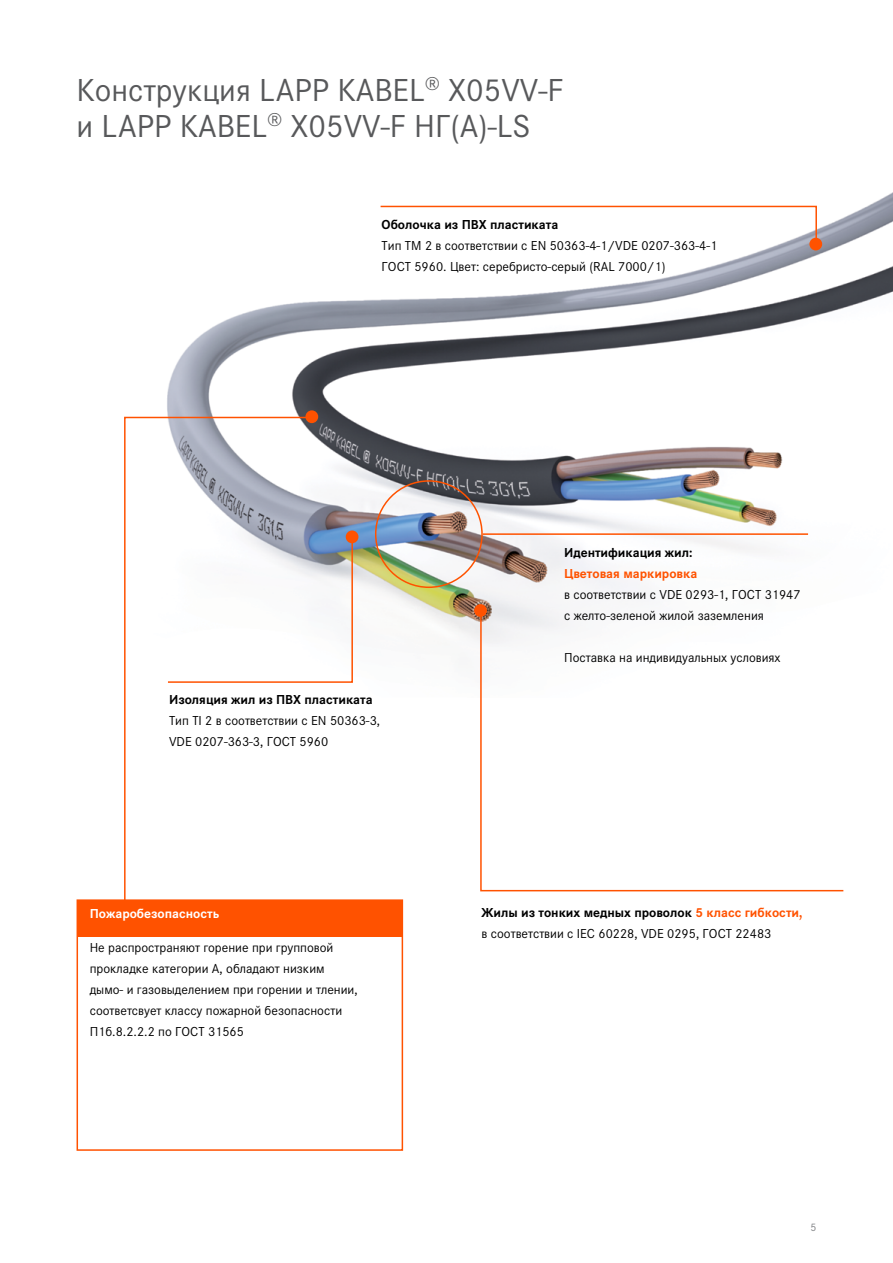
<style>
.page{position:relative;width:893px;height:1263px;background:#fff}
.page>*{position:absolute;margin:0;border:0;box-sizing:border-box;transform-origin:0 0}
.t1{font:33px/36px "Corporate STOT";color:#58595b}
.t2{font:13.5px/21px "Corporate STOT";color:#000}
.t3{font:700 13.5px "Corporate STOT";color:#000}
.t4{font:700 13.5px "Corporate STOT";color:#fff}
.t5{font:700 13.5px "Corporate STOT";color:#ff5200}
.t6{font:11.25px "Corporate STOT";color:#808285}
.s1{font-weight:700}
.s2{font-weight:700;color:#ff5200}
</style>
<div class="page">
<img style="left:167px;top:192px;width:726px;height:449px">
<div style="left:77px;top:899px;width:326px;height:252px;background:#fff;border:2px solid #ff5200"></div>
<div style="left:77px;top:900px;width:325px;height:36px;background:#ff5200"></div>
<div style="left:375px;top:480px;width:108px;height:108px;border:2px solid #ff5200;border-radius:50%"></div>
<svg style="left:313px;top:540px;width:41px;height:143px"></svg>
<div style="left:305px;top:410px;width:13px;height:13px;background:#ff5200;border-radius:50%"></div>
<div style="left:809px;top:238px;width:13px;height:12px;background:#ff5200;border-radius:50%"></div>
<hr style="left:483px;top:533px;width:325px;height:2px;background:#ff5200">
<svg style="left:479px;top:609px;width:366px;height:283px"></svg>
<div style="left:346px;top:530px;width:12px;height:13px;background:#ff5200;border-radius:50%"></div>
<svg style="left:379px;top:205px;width:439px;height:44px"></svg>
<div style="left:474px;top:604px;width:13px;height:13px;background:#ff5200;border-radius:50%"></div>
<svg style="left:123px;top:416px;width:190px;height:484px"></svg>
<h1 class="t1" style="left:77px;top:73px;width:489px">Конструкция LAPP KABEL<sup>®</sup> X05VV-F и LAPP KABEL<sup>®</sup> X05VV-F НГ(А)-LS</h1>
<p class="t3" style="left:382px;top:217px;width:178px">Оболочка из ПВХ пластиката</p>
<p class="t2" style="left:382px;top:235px;width:337px">Тип TM 2 в соответствии с EN 50363-4-1/VDE 0207-363-4-1<br>ГОСТ 5960. Цвет: серебристо-серый (RAL 7000/1)</p>
<p class="t3" style="left:169px;top:691px;width:205px">Изоляция жил из ПВХ пластиката</p>
<p class="t2" style="left:169px;top:710px;width:213px">Тип TI 2 в соответствии с EN 50363-3,<br>VDE 0207-363-3, ГОСТ 5960</p>
<p class="t4" style="left:90px;top:906px;width:131px">Пожаробезопасность</p>
<p class="t2" style="left:90px;top:937px;width:269px">Не распространяют горение при групповой прокладке категории А, обладают низким дымо- и газовыделением при горении и тлении, соответсвует классу пожарной безопасности П1б.8.2.2.2 по ГОСТ 31565</p>
<p class="t3" style="left:564px;top:545px;width:130px">Идентификация жил:</p>
<p class="t5" style="left:564px;top:566px;width:135px">Цветовая маркировка</p>
<p class="t2" style="left:564px;top:584px;width:238px">в соответствии с VDE 0293-1, ГОСТ 31947 с желто-зеленой жилой заземления</p>
<p class="t2" style="left:564px;top:647px;width:218px">Поставка на индивидуальных условиях</p>
<p class="t2" style="left:482px;top:902px;width:322px"><span class="s1">Жилы из тонких медных проволок</span> <span class="s2">5 класс гибкости, </span>в соответствии с IEC 60228, VDE 0295, ГОСТ 22483</p>
<p class="t6" style="left:810px;top:1221px;width:7px">5</p>
</div>
